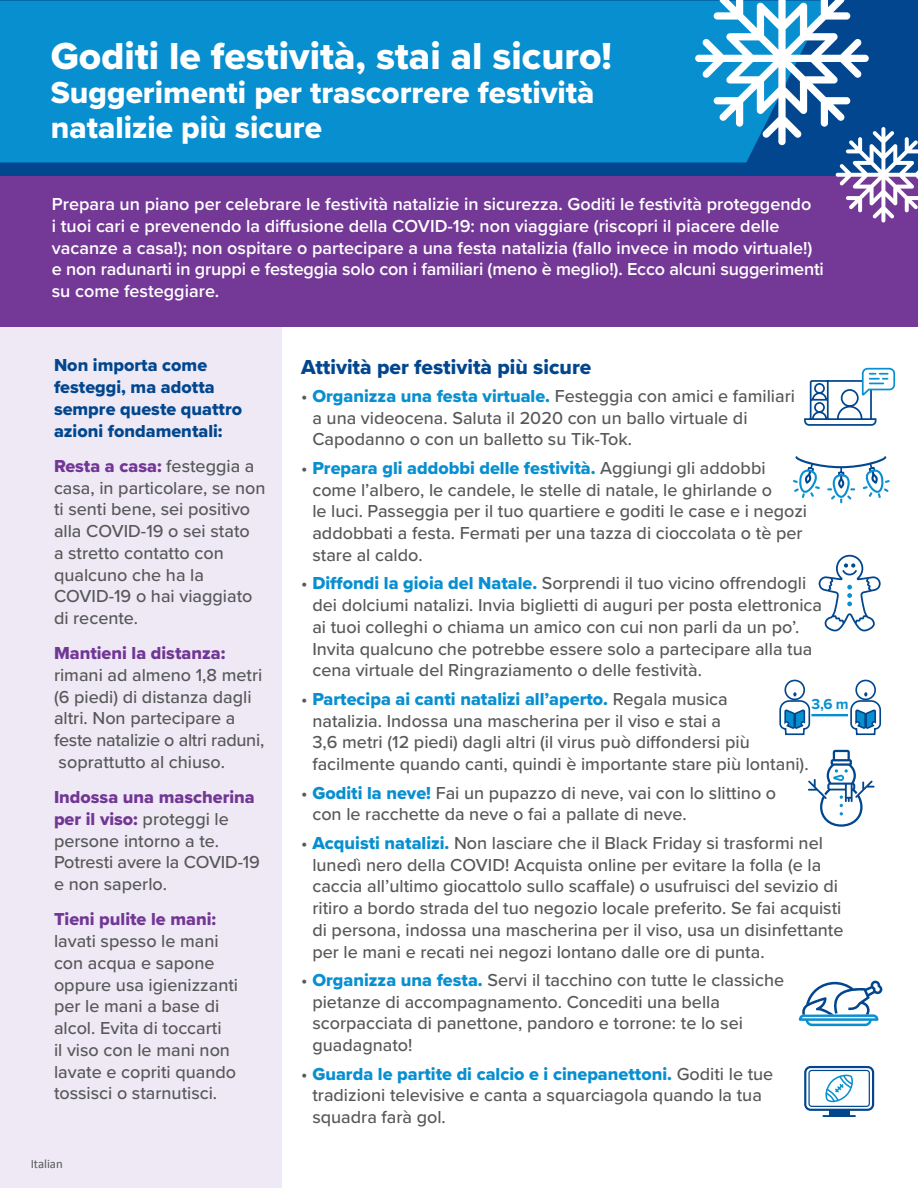
<style>
.page{position:relative;width:918px;height:1188px;background:#fff}
.page>*{position:absolute;margin:0;border:0;box-sizing:border-box;transform-origin:0 0}
.t1{font:39px "Proxima Nova Extrabld";color:#fff}
.t2{font:31.5px/34.5px "Proxima Nova Extrabld";color:#fff}
.t3{font:21px "Proxima Nova Extrabld";color:#01468e}
.t4{font:500 18px/21.8px "Proxima Nova";color:#57585a}
.t5{font:600 18px/21.8px "Proxima Nova";color:#fff}
.t6{font:18px "Proxima Nova Extrabld";color:#088fd0}
.t7{font:18px/21.8px "Proxima Nova Extrabld";color:#723795}
.t8{font:18px/21.8px "Proxima Nova Extrabld";color:#01468e}
.t9{font:700 15px "Proxima Nova";color:#088fd0}
.t10{font:12.75px "Calibri";color:#57585a}
.s1{font-family:"Proxima Nova";font-weight:500;color:#57585a}
.s2{font-family:"Proxima Nova Extrabld";font-weight:400;color:#088fd0}
</style>
<div class="page">
<div style="left:0;top:175px;width:282px;height:1013px;background:#eee9f4"></div>
<div style="left:0;top:173px;width:918px;height:153px;background:#743896"></div>
<div style="left:0;top:0;width:918px;height:175px;background:#01468e"></div>
<div style="left:0;top:1px;width:695px;height:162px;background:#088fd0"></div>
<svg style="left:804px;top:367px;width:92px;height:59px"></svg>
<svg style="left:818px;top:555px;width:63px;height:76px"></svg>
<div style="left:804px;top:1066px;width:70px;height:45px;border:2px solid #01468e;border-radius:5px"></div>
<div style="left:829px;top:1110px;width:20px;height:5px;background:#01468e"></div>
<hr style="left:823px;top:1115px;width:33px;height:2px;background:#01468e">
<div style="left:808px;top:1070px;width:62px;height:37px;border:1px solid #01468e;border-radius:3px"></div>
<svg style="left:825px;top:1075px;width:28px;height:27px"></svg>
<svg style="left:808px;top:750px;width:67px;height:77px"></svg>
<svg style="left:695px;top:0;width:223px;height:223px"></svg>
<svg style="left:793px;top:456px;width:97px;height:47px"></svg>
<svg style="left:799px;top:981px;width:83px;height:45px"></svg>
<svg style="left:779px;top:679px;width:103px;height:57px"></svg>
<hr style="left:811px;top:714px;width:37px;height:2px;background:#088fd0">
<h1 class="t1" style="left:51px;top:27px;width:563px">Goditi le festività, stai al sicuro!</h1>
<h2 class="t2" style="left:51px;top:75px;width:545px">Suggerimenti per trascorrere festività natalizie più sicure</h2>
<p class="t5" style="left:52px;top:193px;width:774px">Prepara un piano per celebrare le festività natalizie in sicurezza. Goditi le festività proteggendo<br>i tuoi cari e prevenendo la diffusione della COVID-19: non viaggiare (riscopri il piacere delle vacanze a casa!); non ospitare o partecipare a una festa natalizia (fallo invece in modo virtuale!) e non radunarti in gruppi e festeggia solo con i familiari (meno è meglio!). Ecco alcuni suggerimenti su come festeggiare.</p>
<p class="t8" style="left:54px;top:354px;width:190px">Non importa come festeggi, ma adotta sempre queste quattro azioni fondamentali:</p>
<p class="t7" style="left:54px;top:455px;width:202px">Resta a casa: <span class="s1">festeggia a</span></p>
<p class="t4" style="left:54px;top:476px;width:213px">casa, in particolare, se non ti senti bene, sei positivo alla COVID-19 o sei stato<br>a stretto contatto con qualcuno che ha la<br>COVID-19 o hai viaggiato di recente.</p>
<p class="t7" style="left:54px;top:642px;width:173px">Mantieni la distanza:</p>
<p class="t4" style="left:54px;top:663px;width:212px">rimani ad almeno 1,8 metri (6 piedi) di distanza dagli altri. Non partecipare a feste natalizie o altri raduni, soprattutto al chiuso.</p>
<p class="t7" style="left:54px;top:786px;width:202px">Indossa una mascherina per il viso: <span class="s1">proteggi le</span></p>
<p class="t4" style="left:54px;top:829px;width:207px">persone intorno a te.<br>Potresti avere la COVID-19 e non saperlo.</p>
<p class="t7" style="left:54px;top:908px;width:164px">Tieni pulite le mani:</p>
<p class="t4" style="left:54px;top:930px;width:186px">lavati spesso le mani con acqua e sapone oppure usa igienizzanti per le mani a base di alcol. Evita di toccarti<br>il viso con le mani non lavate e copriti quando tossisci o starnutisci.</p>
<p class="t10" style="left:31px;top:1155px;width:34px">Italian</p>
<p class="t3" style="left:301px;top:351px;width:292px">Attività per festività più sicure</p>
<p class="t4" style="left:312px;top:384px;width:484px;text-indent:-11px">• <span class="s2">Organizza una festa virtuale.</span> Festeggia con amici e familiari a una videocena. Saluta il 2020 con un ballo virtuale di<br>Capodanno o con un balletto su Tik-Tok.</p>
<p class="t6" style="left:301px;top:454px;width:466px"><span class="s1">•</span> Prepara gli addobbi delle festività. <span class="s1">Aggiungi gli addobbi</span></p>
<p class="t4" style="left:312px;top:478px;width:496px">come l’albero, le candele, le stelle di natale, le ghirlande o<br>le luci. Passeggia per il tuo quartiere e goditi le case e i negozi addobbati a festa. Fermati per una tazza di cioccolata o tè per stare al caldo.</p>
<p class="t4" style="left:312px;top:572px;width:511px;text-indent:-11px">• <span class="s2">Diffondi la gioia del Natale.</span> Sorprendi il tuo vicino offrendogli dei dolciumi natalizi. Invia biglietti di auguri per posta elettronica ai tuoi colleghi o chiama un amico con cui non parli da un po’.<br>Invita qualcuno che potrebbe essere solo a partecipare alla tua cena virtuale del Ringraziamento o delle festività.</p>
<p class="t6" style="left:301px;top:685px;width:428px"><span class="s1">•</span> Partecipa ai canti natalizi all’aperto. <span class="s1">Regala musica</span></p>
<p class="t4" style="left:312px;top:709px;width:498px">natalizia. Indossa una mascherina per il viso e stai a<br>3,6 metri (12 piedi) dagli altri (il virus può diffondersi più facilmente quando canti, quindi è importante stare più lontani).</p>
<p class="t4" style="left:312px;top:781px;width:465px;text-indent:-11px">• <span class="s2">Goditi la neve!</span> Fai un pupazzo di neve, vai con lo slittino o con le racchette da neve o fai a pallate di neve.</p>
<p class="t4" style="left:312px;top:831px;width:533px;text-indent:-11px">• <span class="s2">Acquisti natalizi.</span> Non lasciare che il Black Friday si trasformi nel lunedì nero della COVID! Acquista online per evitare la folla (e la caccia all’ultimo giocattolo sullo scaffale) o usufruisci del sevizio di ritiro a bordo strada del tuo negozio locale preferito. Se fai acquisti di persona, indossa una mascherina per il viso, usa un disinfettante per le mani e recati nei negozi lontano dalle ore di punta.</p>
<p class="t4" style="left:312px;top:968px;width:473px;text-indent:-11px">• <span class="s2">Organizza una festa.</span> Servi il tacchino con tutte le classiche pietanze di accompagnamento. Concediti una bella scorpacciata di panettone, pandoro e torrone: te lo sei guadagnato!</p>
<p class="t6" style="left:301px;top:1060px;width:474px"><span class="s1">•</span> Guarda le partite di calcio e i cinepanettoni. <span class="s1">Goditi le tue</span></p>
<p class="t4" style="left:312px;top:1084px;width:451px">tradizioni televisive e canta a squarciagola quando la tua squadra farà gol.</p>
<p class="t9" style="left:812px;top:693px;width:39px">3,6 m</p>
</div>
